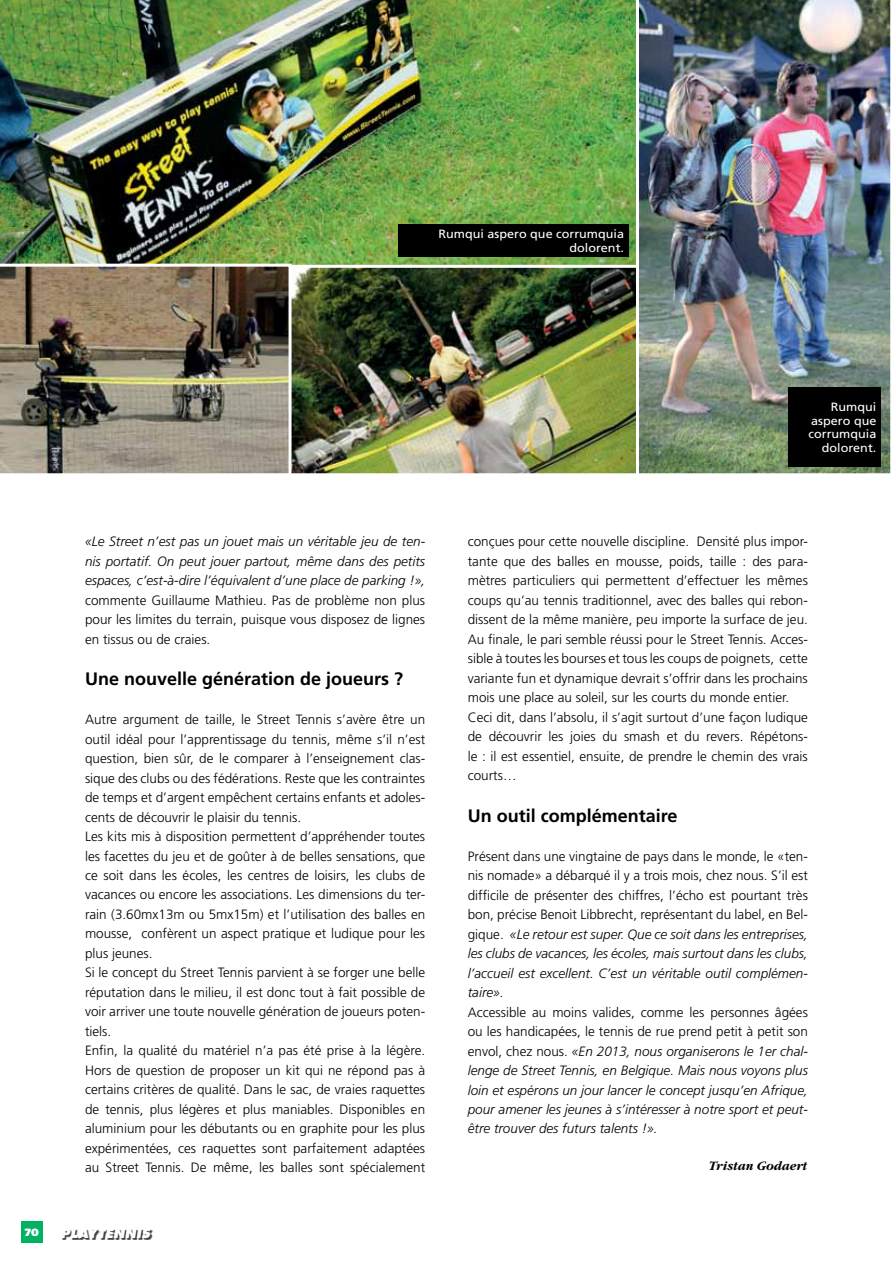
<style>
.page{position:relative;width:893px;height:1263px;background:#fff}
.page>*{position:absolute;margin:0;border:0;box-sizing:border-box;transform-origin:0 0}
.t1{font:700 18px "Frutiger";color:#000}
.t2{font:300 13.5px/19.5px "Frutiger";color:#000;text-align:justify}
.t3{font:italic 300 13.5px/19.5px "Frutiger";color:#000;text-align:justify}
.t4{font:italic 700 13.5px "Garamond";color:#000;scale:.95 1}
.t5{font:italic 800 12.75px "Futura";letter-spacing:.02em;color:#fff}
.t6{font:12px/13.5px "Frutiger";color:#fff;text-align:right;scale:1.05 1}
.t7{font:900 10.5px "Frutiger";color:#fff}
.s1{font-style:italic}
.s2{font-style:normal}
</style>
<div class="page">
<div style="left:21px;top:1221px;width:22px;height:22px;background:#00b261"></div>
<div style="left:62px;top:1229px;width:91px;height:11px;background:#000;opacity:.75"></div>
<img style="left:292px;top:268px;width:344px;height:204px">
<img style="left:0;top:0;width:636px;height:268px">
<img style="left:0;top:264px;width:292px;height:210px">
<img style="left:639px;top:0;width:252px;height:474px">
<div style="left:398px;top:224px;width:230px;height:32px;background:#000"></div>
<div style="left:788px;top:387px;width:93px;height:79px;background:#000"></div>
<p class="t6" style="left:439px;top:227px;width:178px">Rumqui aspero que corrumquia dolorent.</p>
<p class="t3" style="left:85px;top:532px;width:342px">«Le Street n’est pas un jouet mais un véritable jeu de ten&shy;nis portatif. On peut jouer partout, même dans des petits espaces, c’est-à-dire l’équivalent d’une place de parking !»,</p>
<p class="t2" style="left:85px;top:590px;width:342px">commente Guillaume Mathieu. Pas de problème non plus pour les limites du terrain, puisque vous disposez de lignes en tissus ou de craies.</p>
<h1 class="t1" style="left:85px;top:668px;width:320px">Une nouvelle génération de joueurs ?</h1>
<p class="t2" style="left:85px;top:709px;width:342px;text-align:left">Autre argument de taille, le Street Tennis s’avère être un outil idéal pour l’apprentissage du tennis, même s’il n’est question, bien sûr, de le comparer à l’enseignement clas&shy;sique des clubs ou des fédérations. Reste que les contraintes de temps et d’argent empêchent certains enfants et adoles&shy;cents de découvrir le plaisir du tennis.<br>Les kits mis à disposition permettent d’appréhender toutes les facettes du jeu et de goûter à de belles sensations, que ce soit dans les écoles, les centres de loisirs, les clubs de vacances ou encore les associations. Les dimensions du ter&shy;rain (3.60mx13m ou 5mx15m) et l’utilisation des balles en mousse, confèrent un aspect pratique et ludique pour les plus jeunes.<br>Si le concept du Street Tennis parvient à se forger une belle réputation dans le milieu, il est donc tout à fait possible de voir arriver une toute nouvelle génération de joueurs poten&shy;tiels.<br>Enfin, la qualité du matériel n’a pas été prise à la légère.<br>Hors de question de proposer un kit qui ne répond pas à certains critères de qualité. Dans le sac, de vraies raquettes de tennis, plus légères et plus maniables. Disponibles en aluminium pour les débutants ou en graphite pour les plus expérimentées, ces raquettes sont parfaitement adaptées au Street Tennis. De même, les balles sont spécialement</p>
<p class="t7" style="left:25px;top:1226px;width:15px">70</p>
<p class="t5" style="left:61px;top:1225px;width:91px">PLAYTENNIS</p>
<p class="t6" style="left:808px;top:400px;width:66px">Rumqui aspero que corrumquia dolorent.</p>
<p class="t2" style="left:468px;top:532px;width:342px;text-align:left">conçues pour cette nouvelle discipline. Densité plus impor&shy;tante que des balles en mousse, poids, taille : des para&shy;mètres particuliers qui permettent d’effectuer les mêmes coups qu’au tennis traditionnel, avec des balles qui rebon&shy;dissent de la même manière, peu importe la surface de jeu.<br>Au finale, le pari semble réussi pour le Street Tennis. Acces&shy;sible à toutes les bourses et tous les coups de poignets, cette variante fun et dynamique devrait s’offrir dans les prochains mois une place au soleil, sur les courts du monde entier.<br>Ceci dit, dans l’absolu, il s’agit surtout d’une façon ludique de découvrir les joies du smash et du revers. Répétons&shy;le : il est essentiel, ensuite, de prendre le chemin des vrais courts…</p>
<h1 class="t1" style="left:468px;top:805px;width:211px">Un outil complémentaire</h1>
<p class="t2" style="left:468px;top:846px;width:342px">Présent dans une vingtaine de pays dans le monde, le «ten&shy;nis nomade» a débarqué il y a trois mois, chez nous. S’il est difficile de présenter des chiffres, l’écho est pourtant très bon, précise Benoit Libbrecht, représentant du label, en Bel&shy;gique. <span class="s1">«Le retour est super. Que ce soit dans les entreprises, les clubs de vacances, les écoles, mais surtout dans les clubs, l’accueil est excellent. C’est un véritable outil complémen&shy;taire».</span></p>
<p class="t3" style="left:468px;top:1002px;width:342px"><span class="s2">Accessible au moins valides, comme les personnes âgées ou les handicapées, le tennis de rue prend petit à petit son envol, chez nous.</span> «En 2013, nous organiserons le 1er chal&shy;lenge de Street Tennis, en Belgique. Mais nous voyons plus loin et espérons un jour lancer le concept jusqu’en Afrique, pour amener les jeunes à s’intéresser à notre sport et peut&shy;être trouver des futurs talents !».</p>
<p class="t4" style="left:709px;top:1158px;width:105px">Tristan Godaert</p>
</div>
